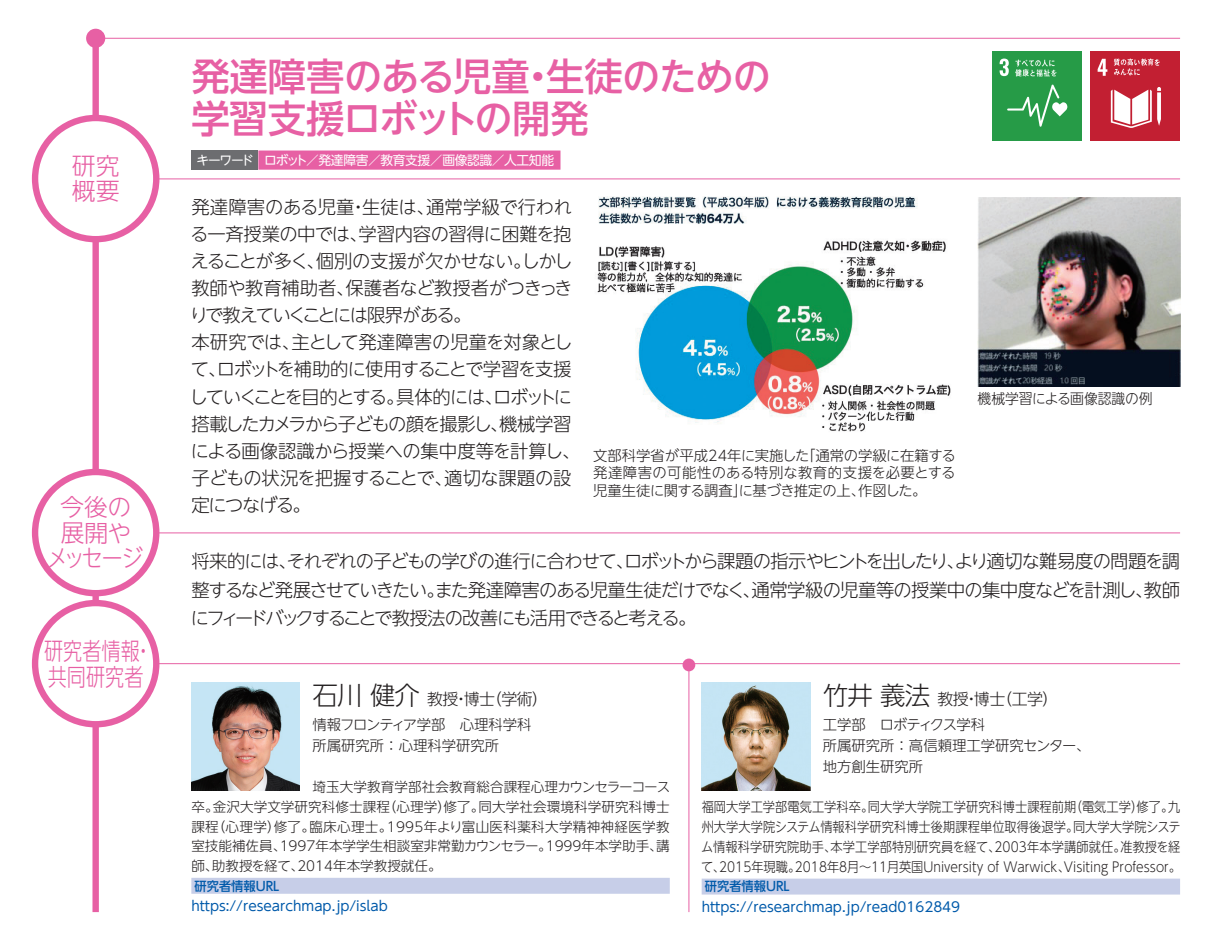
<style>
.page{position:relative;width:1212px;height:944px;background:#fff}
.page>*{position:absolute;margin:0;border:0;box-sizing:border-box;transform-origin:0 0}
.t1{font:500 38.25px/41.4px "UD Shin Go NT Pr 6 N";letter-spacing:-.01em;color:#e760a4}
.t2{font:300 25.43px "UD Shin Go NT Pr 6 N";letter-spacing:-.03em;color:#231f20}
.t3{font:300 23.85px/25.4px "UD Shin Go NT Pr 6 N";color:#e760a4;scale:.8 1}
.t4{font:300 23.85px/25.4px "UD Shin Go NT Pr 6 N";color:#e760a4}
.t5{font:300 23.85px "UD Shin Go NT Pr 6 N";color:#e760a4;scale:.9 1}
.t6{font:300 18.22px/27px "UD Shin Go NT Pr 6 N";letter-spacing:-.05em;color:#231f20}
.t7{font:300 18.22px/27px "UD Shin Go NT Pr 6 N";letter-spacing:-.03em;color:#231f20}
.t8{font:300 18.22px/27px "UD Shin Go NT Pr 6 N";letter-spacing:-.09em;color:#231f20}
.t9{font:300 18.22px/28.8px "UD Shin Go NT Pr 6 N";letter-spacing:-.125em;color:#231f20}
.t10{font:300 18.22px "UD Shin Go NT Pr 6 N";letter-spacing:-.015em;color:#231f20}
.t11{font:300 18.22px "UD Shin Go NT Pr 6 N";letter-spacing:-.025em;color:#231f20}
.t12{font:300 18.22px "UD Shin Go NT Pr 6 N";letter-spacing:-.005em;color:#231f20}
.t13{font:300 18.22px "UD Shin Go NT Pr 6 N";letter-spacing:-.1em;color:#231f20}
.t14{font:300 18.22px "UD Shin Go NT Pr 6 N";letter-spacing:.01em;color:#231f20}
.t15{font:300 18.22px "UD Shin Go NT Pr 6 N";letter-spacing:-.02em;color:#231f20}
.t16{font:300 18.22px "UD Shin Go NT Pr 6 N";letter-spacing:-.075em;color:#231f20}
.t17{font:300 18.22px "UD Shin Go NT Pr 6 N";letter-spacing:-.01em;color:#231f20}
.t18{font:300 15.97px "UD Shin Go NT Pr 6 N";letter-spacing:-.03em;color:#231f20}
.t19{font:300 14.4px/20.7px "UD Shin Go NT Pr 6 N";color:#231f20}
.t20{font:300 14.4px "UD Shin Go NT Pr 6 N";letter-spacing:.025em;color:#231f20}
.t21{font:300 14.4px "UD Shin Go NT Pr 6 N";color:#231f20;scale:.96 1}
.t22{font:300 13.5px "UD Shin Go NT Pr 6 N";letter-spacing:.005em;color:#231f20;scale:.9 1}
.t23{font:300 13.5px/20px "UD Shin Go NT Pr 6 N";letter-spacing:.005em;color:#231f20;text-align:right}
.t24{font:13.5px "UD Shin Go NT Pr 6 N";color:#015aaa}
.t25{font:300 13.5px "UD Shin Go NT Pr 6 N";letter-spacing:.025em;color:#231f20}
.t26{font:12.83px "UD Shin Go NT Pr 6 N";letter-spacing:-.03em;color:#fff}
.t27{font:500 12.83px "UD Shin Go NT Pr 6 N";color:#015aaa;scale:.96 1}
</style>
<div class="page">
<div style="left:92px;top:32px;width:7px;height:880px;background:#e760a4"></div>
<hr style="left:96px;top:38px;width:1084px;height:1px;background:#e760a4">
<div style="left:86px;top:29px;width:19px;height:19px;background:#e760a4;border-radius:50%"></div>
<hr style="left:688px;top:666px;width:1px;height:246px;background:#e760a4">
<hr style="left:96px;top:532px;width:1084px;height:1px;background:#e760a4">
<hr style="left:96px;top:663px;width:1084px;height:1px;background:#e760a4">
<div style="left:35px;top:472px;width:121px;height:121px;background:#fff;border-radius:50%"></div>
<div style="left:32px;top:469px;width:127px;height:127px;border:6px solid #e760a4;border-radius:50%"></div>
<div style="left:35px;top:603px;width:121px;height:121px;background:#fff;border-radius:50%"></div>
<div style="left:32px;top:600px;width:127px;height:127px;border:6px solid #e760a4;border-radius:50%"></div>
<div style="left:682px;top:659px;width:13px;height:12px;background:#e760a4;border-radius:50%"></div>
<hr style="left:96px;top:179px;width:1084px;height:1px;background:#e760a4">
<div style="left:35px;top:118px;width:121px;height:121px;background:#fff;border-radius:50%"></div>
<div style="left:32px;top:115px;width:127px;height:127px;border:6px solid #e760a4;border-radius:50%"></div>
<div style="left:258px;top:151px;width:302px;height:19px;background:#e760a4"></div>
<div style="left:191px;top:151px;width:67px;height:19px;background:#6c6d70"></div>
<img style="left:597px;top:196px;width:354px;height:236px">
<img style="left:977px;top:198px;width:203px;height:188px">
<div style="left:992px;top:51px;width:90px;height:89px;background:#269b47"></div>
<svg style="left:999px;top:59px;width:10px;height:17px"></svg>
<svg style="left:1007px;top:85px;width:60px;height:42px"></svg>
<svg style="left:1015px;top:60px;width:41px;height:17px"></svg>
<div style="left:1091px;top:51px;width:89px;height:89px;background:#c21f32"></div>
<svg style="left:1097px;top:59px;width:10px;height:17px"></svg>
<svg style="left:1111px;top:87px;width:50px;height:41px"></svg>
<svg style="left:1114px;top:59px;width:46px;height:16px"></svg>
<div style="left:191px;top:878px;width:479px;height:16px;background:#c7cee8"></div>
<div style="left:702px;top:879px;width:478px;height:16px;background:#c7cee8"></div>
<img style="left:191px;top:682px;width:109px;height:109px">
<img style="left:702px;top:682px;width:108px;height:109px">
<h3 class="t4" style="left:72px;top:152px;width:49px">研究概要</h3>
<h3 class="t4" style="left:60px;top:494px;width:73px">今後の展開や</h3>
<h3 class="t5" style="left:47px;top:539px;width:109px">メッセージ</h3>
<h3 class="t3" style="left:44px;top:637px;width:126px">研究者情報共同研究者</h3>
<h3 class="t3" style="left:134px;top:637px;width:25px">・</h3>
<h1 class="t1" style="left:191px;top:55px;width:581px">発達障害のある児童生徒のための</h1>
<h1 class="t1" style="left:191px;top:55px;width:399px;text-indent:327px">・学習支援ロボットの開発</h1>
<p class="t26" style="left:197px;top:150px;width:59px">キーワード</p>
<p class="t26" style="left:264px;top:150px;width:291px">ロボット／発達障害／教育支援／画像認識／人工知能</p>
<h3 class="t12" style="left:426px;top:192px;width:147px">通常学級で行われ</h3>
<h3 class="t14" style="left:191px;top:192px;width:245px">発達障害のある児童生徒は、</h3>
<h3 class="t7" style="left:359px;top:193px;width:214px;text-indent:-10px">・<br>学習内容の習得に困難を抱</h3>
<h3 class="t7" style="left:190px;top:220px;width:179px">る一斉授業の中では、</h3>
<h3 class="t11" style="left:190px;top:246px;width:343px">えることが多く個別の支援が欠かせない。</h3>
<h3 class="t6" style="left:521px;top:247px;width:53px">しかし</h3>
<h3 class="t6" style="left:306px;top:247px;width:20px">、</h3>
<h3 class="t15" style="left:346px;top:273px;width:229px">保護者など教授者がつきっき</h3>
<h3 class="t12" style="left:191px;top:273px;width:165px">教師や教育補助者、</h3>
<h3 class="t13" style="left:190px;top:301px;width:283px">りで教えていくことには限界がある。</h3>
<h3 class="t7" style="left:291px;top:328px;width:283px">主として発達障害の児童を対象とし</h3>
<h3 class="t6" style="left:191px;top:328px;width:382px">本研究では、<br>てロボットを補助的に使用することで学習を支援</h3>
<h3 class="t6" style="left:208px;top:355px;width:20px">、</h3>
<h3 class="t16" style="left:396px;top:382px;width:177px">具体的にはロボットに</h3>
<h3 class="t8" style="left:189px;top:382px;width:384px">していくことを目的とする。<br>搭載したカメラから子どもの顔を撮影し機械学習</h3>
<h3 class="t6" style="left:485px;top:382px;width:20px">、</h3>
<h3 class="t6" style="left:490px;top:410px;width:20px">、</h3>
<h3 class="t10" style="left:191px;top:436px;width:391px">による画像認識から授業への集中度等を計算し、</h3>
<h3 class="t17" style="left:444px;top:463px;width:129px">適切な課題の設</h3>
<h3 class="t6" style="left:191px;top:464px;width:263px">子どもの状況を把握することで、定につなげる。</h3>
<p class="t19" style="left:593px;top:445px;width:218px">文部科学省が平成24年に実施した</p>
<p class="t20" style="left:593px;top:461px;width:364px">発達障害の可能性のある特別な教育的支援を必要とする</p>
<p class="t19" style="left:858px;top:480px;width:70px">作図した。</p>
<p class="t19" style="left:801px;top:445px;width:156px">「通常の学級に在籍する</p>
<p class="t19" style="left:593px;top:480px;width:274px">児童生徒に関する調査に基づき推定の上、</p>
<p class="t19" style="left:733px;top:480px;width:16px">」</p>
<p class="t21" style="left:977px;top:387px;width:184px">機械学習による画像認識の例</p>
<h3 class="t6" style="left:191px;top:547px;width:990px">将来的にはそれぞれの子どもの学びの進行に合わせてロボットから課題の指示やヒントを出したりより適切な難易度の問題を調</h3>
<h3 class="t6" style="left:279px;top:547px;width:20px">、</h3>
<h3 class="t6" style="left:616px;top:547px;width:20px">、</h3>
<h3 class="t6" style="left:946px;top:547px;width:20px">、</h3>
<h3 class="t6" style="left:191px;top:575px;width:990px">整するなど発展させていきたいまた発達障害のある児童生徒だけでなく通常学級の児童等の授業中の集中度などを計測し教師</h3>
<h3 class="t9" style="left:191px;top:575px;width:507px;text-indent:236px">。<br>にフィードバックすることで教授法の改善にも活用できると考える。</h3>
<h3 class="t6" style="left:742px;top:575px;width:20px">、</h3>
<h3 class="t6" style="left:1135px;top:575px;width:20px">、</h3>
<h2 class="t2" style="left:313px;top:675px;width:109px">石川健介</h2>
<p class="t19" style="left:313px;top:714px;width:220px">情報フロンティア学部　心理科学科所属研究所：心理科学研究所</p>
<p class="t23" style="left:313px;top:776px;width:359px">埼玉大学教育学部社会教育総合課程心理カウンセラーコース同大学社会環境科学研究科博士</p>
<p class="t18" style="left:486px;top:686px;width:64px">（学術(</p>
<p class="t18" style="left:427px;top:686px;width:70px">教授博士</p>
<p class="t18" style="left:453px;top:686px;width:17px">・</p>
<p class="t23" style="left:383px;top:796px;width:70px">（心理学）</p>
<p class="t23" style="left:213px;top:796px;width:179px">金沢大学文学研究科修士課程</p>
<p class="t23" style="left:444px;top:796px;width:42px">修了。</p>
<p class="t23" style="left:191px;top:796px;width:29px">卒。</p>
<h2 class="t2" style="left:823px;top:675px;width:109px">竹井義法</h2>
<p class="t19" style="left:823px;top:714px;width:269px">工学部　ロボティクス学科<br>所属研究所：高信頼理工学研究センター、地方創生研究所</p>
<p class="t22" style="left:1070px;top:796px;width:124px">（電気工学修了九。</p>
<p class="t18" style="left:996px;top:686px;width:64px">（工学(</p>
<p class="t18" style="left:937px;top:686px;width:70px">教授博士</p>
<p class="t18" style="left:963px;top:686px;width:17px">・</p>
<p class="t22" style="left:1131px;top:796px;width:15px">）</p>
<p class="t22" style="left:702px;top:796px;width:192px">福岡大学工学部電気工学科卒。</p>
<p class="t22" style="left:868px;top:796px;width:233px">同大学大学院工学研究科博士課程前期</p>
<p class="t23" style="left:212px;top:816px;width:71px">（心理学）</p>
<p class="t25" style="left:387px;top:815px;width:284px">1995年より富山医科薬科大学精神神経医学教</p>
<p class="t23" style="left:274px;top:816px;width:43px">修了。</p>
<p class="t23" style="left:309px;top:816px;width:84px">臨床心理士。</p>
<p class="t23" style="left:191px;top:816px;width:29px">課程</p>
<p class="t22" style="left:702px;top:816px;width:420px">州大学大学院システム情報科学研究科博士後期課程単位取得後退学。</p>
<p class="t22" style="left:1073px;top:816px;width:121px">同大学大学院システ</p>
<p class="t23" style="left:280px;top:836px;width:273px">1997年本学学生相談室非常勤カウンセラー。</p>
<p class="t23" style="left:546px;top:836px;width:126px">1999年本学助手講、</p>
<p class="t23" style="left:191px;top:836px;width:96px">室技能補佐員、</p>
<p class="t22" style="left:830px;top:836px;width:329px">本学工学部特別研究員を経て 2003年本学講師就任。</p>
<p class="t22" style="left:988px;top:836px;width:15px">、</p>
<p class="t22" style="left:701px;top:836px;width:151px">ム情報科学研究院助手、</p>
<p class="t22" style="left:1120px;top:836px;width:68px">准教授を経</p>
<p class="t23" style="left:191px;top:856px;width:29px">師、</p>
<p class="t27" style="left:195px;top:875px;width:90px">研究者情報URL</p>
<p class="t24" style="left:191px;top:895px;width:198px">https://researchmap.jp/islab</p>
<p class="t23" style="left:297px;top:856px;width:146px">2014年本学教授就任。</p>
<p class="t23" style="left:212px;top:856px;width:94px">助教授を経て、</p>
<p class="t22" style="left:701px;top:856px;width:111px">て 2015年現職。</p>
<p class="t22" style="left:713px;top:856px;width:15px">、</p>
<p class="t27" style="left:705px;top:876px;width:90px">研究者情報URL</p>
<p class="t24" style="left:702px;top:896px;width:260px">https://researchmap.jp/read0162849</p>
<p class="t22" style="left:795px;top:856px;width:307px">2018年 月8 ～11月英国University of Warwick、</p>
<p class="t22" style="left:1064px;top:856px;width:132px">Visiting Professor。</p>
</div>
